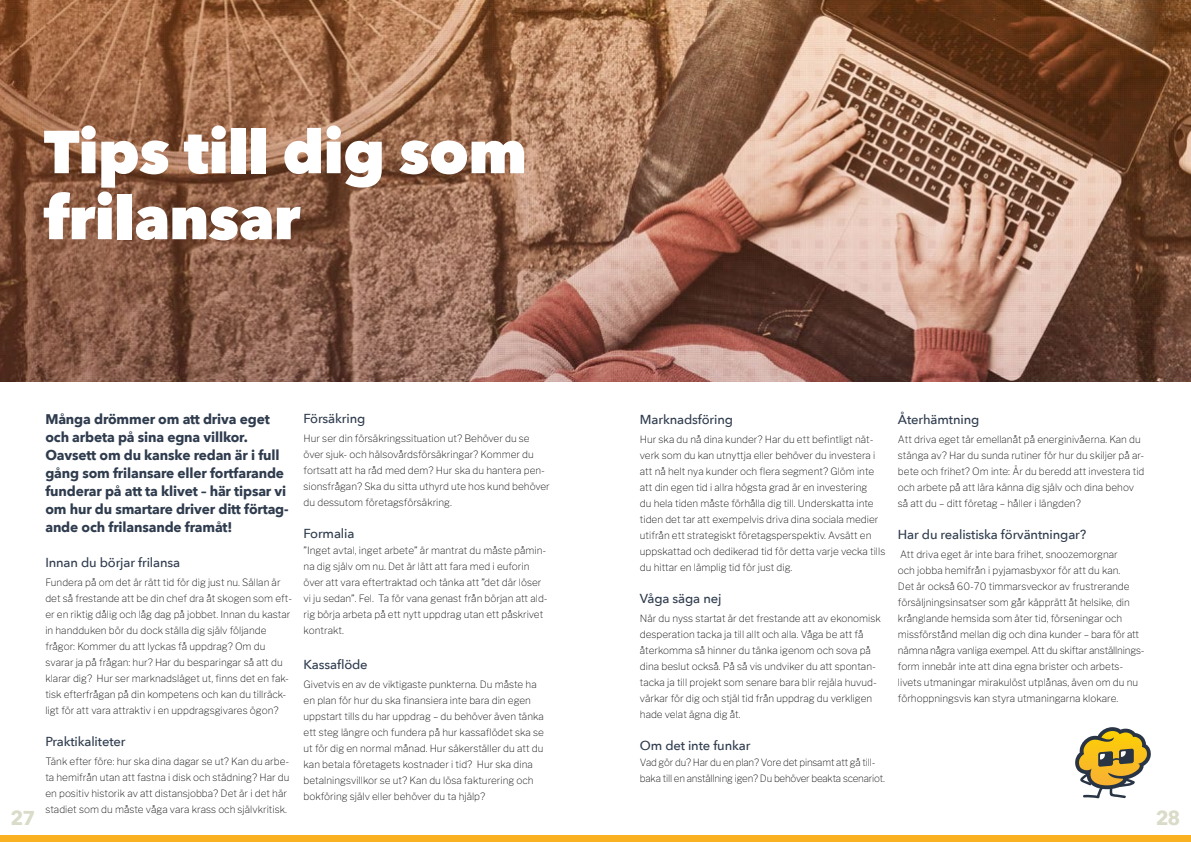
<style>
.page{position:relative;width:1191px;height:842px;background:#fff}
.page>*{position:absolute;margin:0;border:0;box-sizing:border-box;transform-origin:0 0}
.t1{font:800 60px/66px "Avenir Next";letter-spacing:-.01em;color:#fff}
.t2{font:700 20px "Avenir Next";color:#dbdbc9}
.t3{font:700 14px/18px "Avenir Next";letter-spacing:-.01em;color:#2f3c4e}
.t4{font:500 13px "Avenir Next";letter-spacing:-.01em;color:#2f3c4e}
.t5{font:100 10px/16px "Libre Franklin";color:#000}
.t6{font:100 10px/16px "Libre Franklin";letter-spacing:-.02em;color:#000}
</style>
<div class="page">
<img style="left:0;top:0;width:1191px;height:381px">
<div style="left:0;top:836px;width:1191px;height:6px;background:#f9b122"></div>
<svg style="left:1075px;top:727px;width:76px;height:71px"></svg>
<h1 class="t1" style="left:44px;top:119px;width:485px">Tips till dig som frilansar</h1>
<h3 class="t4" style="left:898px;top:408px;width:83px">Återhämtning</h3>
<p class="t5" style="left:898px;top:431px;width:248px">Att driva eget tär emellanåt på energinivåerna. Kan du stänga av? Har du sunda rutiner för hur du skiljer på ar&shy;bete och frihet? Om inte: Är du beredd att investera tid och arbete på att lära känna dig själv och dina behov så att du – ditt företag – håller i längden?</p>
<h3 class="t4" style="left:898px;top:523px;width:190px">Har du realistiska förväntningar?</h3>
<p class="t5" style="left:898px;top:546px;width:248px">Att driva eget är inte bara frihet, snoozemorgnar<br>och jobba hemifrån i pyjamasbyxor för att du kan.<br>Det är också 60-70 timmarsveckor av frustrerande försäljningsinsatser som går käpprätt åt helsike, din krånglande hemsida som äter tid, förseningar och missförstånd mellan dig och dina kunder – bara för att nämna några vanliga exempel. Att du skiftar anställnings&shy;form innebär inte att dina egna brister och arbets&shy;livets utmaningar mirakulöst utplånas, även om du nu förhoppningsvis kan styra utmaningarna klokare.</p>
<h3 class="t4" style="left:303px;top:408px;width:63px">Försäkring</h3>
<p class="t5" style="left:303px;top:431px;width:248px">Hur ser din försäkringssituation ut? Behöver du se över sjuk- och hälsovårdsförsäkringar? Kommer du fortsatt att ha råd med dem? Hur ska du hantera pen&shy;sionsfrågan? Ska du sitta uthyrd ute hos kund behöver du dessutom företagsförsäkring.</p>
<h3 class="t4" style="left:303px;top:523px;width:52px">Formalia</h3>
<p class="t5" style="left:303px;top:543px;width:246px">”Inget avtal, inget arbete” är mantrat du måste påmin&shy;na dig själv om nu. Det är lätt att fara med i euforin över att vara eftertraktad och tänka att ”det där löser vi ju sedan”. Fel. Ta för vana genast från början att ald&shy;rig börja arbeta på ett nytt uppdrag utan ett påskrivet kontrakt.</p>
<h3 class="t4" style="left:303px;top:653px;width:66px">Kassaflöde</h3>
<p class="t5" style="left:303px;top:676px;width:242px">Givetvis en av de viktigaste punkterna. Du måste ha en plan för hur du ska finansiera inte bara din egen uppstart tills du har uppdrag – du behöver även tänka ett steg längre och fundera på hur kassaflödet ska se ut för dig en normal månad. Hur säkerställer du att du kan betala företagets kostnader i tid? Hur ska dina betalningsvillkor se ut? Kan du lösa fakturering och bokföring själv eller behöver du ta hjälp?</p>
<p class="t3" style="left:45px;top:410px;width:245px">Många drömmer om att driva eget och arbeta på sina egna villkor.<br>Oavsett om du kanske redan är i full gång som frilansare eller fortfarande funderar på att ta klivet – här tipsar vi om hur du smartare driver ditt förtag&shy;ande och frilansande framåt!</p>
<h3 class="t4" style="left:45px;top:552px;width:136px">Innan du börjar frilansa</h3>
<p class="t5" style="left:45px;top:574px;width:248px">Fundera på om det är rätt tid för dig just nu. Sällan är det så frestande att be din chef dra åt skogen som eft&shy;er en riktig dålig och låg dag på jobbet. Innan du kastar in handduken bör du dock ställa dig själv följande frågor: Kommer du att lyckas få uppdrag? Om du svarar ja på frågan: hur? Har du besparingar så att du klarar dig? Hur ser marknadsläget ut, finns det en fak&shy;tisk efterfrågan på din kompetens och kan du tillräck&shy;ligt för att vara attraktiv i en uppdragsgivares ögon?</p>
<h3 class="t4" style="left:45px;top:730px;width:82px">Praktikaliteter</h3>
<p class="t5" style="left:45px;top:753px;width:246px">Tänk efter före: hur ska dina dagar se ut? Kan du arbe&shy;ta hemifrån utan att fastna i disk och städning? Har du en positiv historik av att distansjobba? Det är i det här stadiet som du måste våga vara krass och självkritisk.</p>
<h3 class="t4" style="left:640px;top:408px;width:95px">Marknadsföring</h3>
<p class="t5" style="left:640px;top:431px;width:247px">Hur ska du nå dina kunder? Har du ett befintligt nät&shy;verk som du kan utnyttja eller behöver du investera i att nå helt nya kunder och flera segment? Glöm inte att din egen tid i allra högsta grad är en investering<br>du hela tiden måste förhålla dig till. Underskatta inte tiden det tar att exempelvis driva dina sociala medier utifrån ett strategiskt företagsperspektiv. Avsätt en uppskattad och dedikerad tid för detta varje vecka tills du hittar en lämplig tid för just dig.</p>
<h3 class="t4" style="left:640px;top:587px;width:83px">Våga säga nej</h3>
<p class="t5" style="left:640px;top:610px;width:242px">När du nyss startat är det frestande att av ekonomisk desperation tacka ja till allt och alla. Våga be att få återkomma så hinner du tänka igenom och sova på dina beslut också. På så vis undviker du att spontan&shy;tacka ja till projekt som senare bara blir rejäla huvud&shy;värkar för dig och stjäl tid från uppdrag du verkligen hade velat ägna dig åt.</p>
<h3 class="t4" style="left:640px;top:734px;width:112px">Om det inte funkar</h3>
<p class="t6" style="left:640px;top:754px;width:246px">Vad gör du? Har du en plan? Vore det pinsamt att gå till&shy;baka till en anställning igen? Du behöver beakta scenariot.</p>
<h2 class="t2" style="left:10px;top:801px;width:26px">27</h2>
<h2 class="t2" style="left:1155px;top:801px;width:26px">28</h2>
</div>
